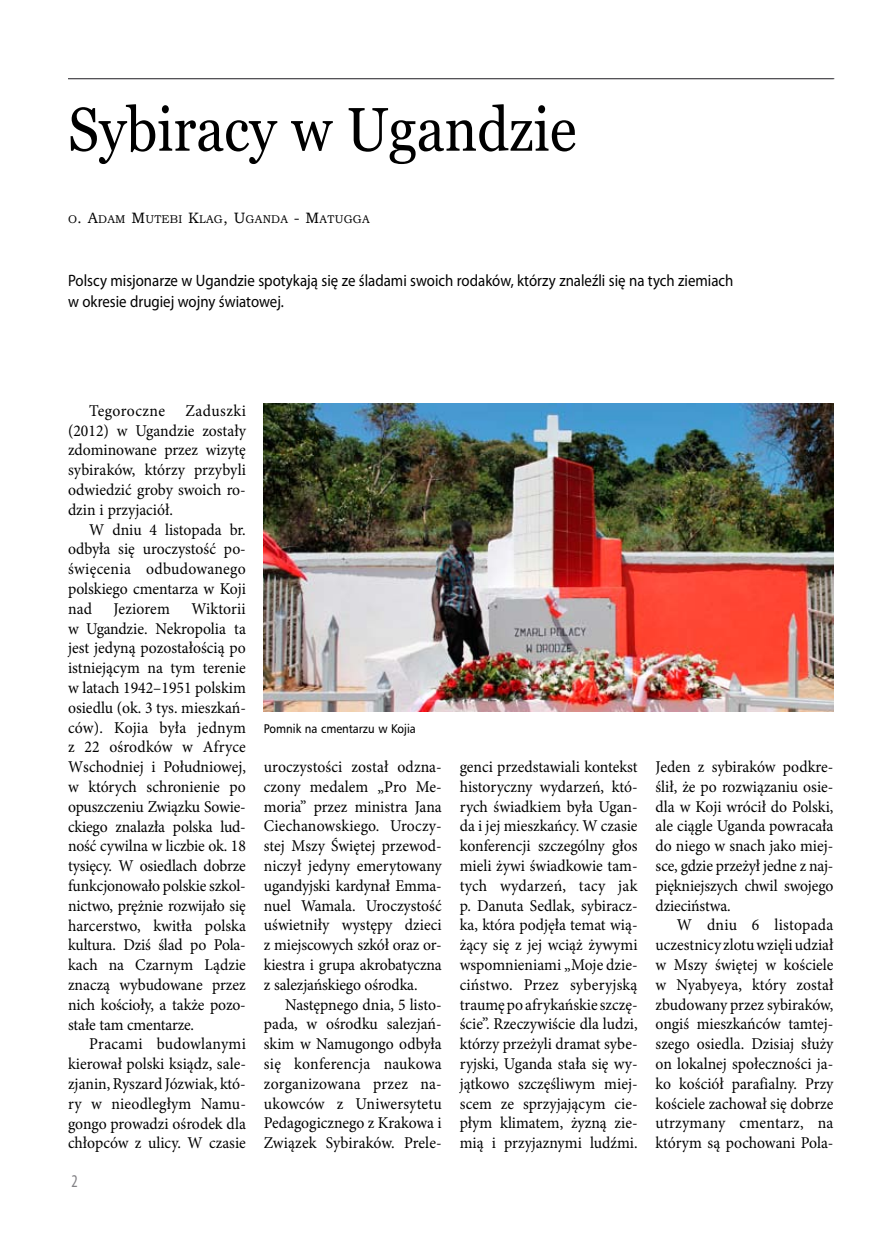
<style>
.page{position:relative;width:876px;height:1246px;background:#fff}
.page>*{position:absolute;margin:0;border:0;box-sizing:border-box;transform-origin:0 0}
.t1{font:61.5px "Georgia";color:#000;scale:.9 1}
.t2{font:condensed 18px "Myriad Pro";color:#818084;scale:.9 1}
.t3{font:16.5px/19.8px "Minion Pro";color:#000;text-align:justify;scale:.95 1}
.t4{font:16.5px/21px "Myriad Pro";color:#000;scale:.9 1}
.t5{font:12px "Humnst 777 PL";color:#000;scale:.9 1}
.t6{font:11.25px "Bookman Old Style";letter-spacing:.02em;color:#000}
.s1{font-size:15px}
</style>
<div class="page">
<hr style="left:68px;top:78px;width:766px;height:1px;background:#504f53">
<img style="left:264px;top:404px;width:569px;height:308px">
<h1 class="t1" style="left:68px;top:92px;width:567px">Sybiracy w Ugandzie</h1>
<p class="t6" style="left:68px;top:212px;width:303px">O<span class="s1">. A</span>DAM <span class="s1">M</span>UTEBI <span class="s1">K</span>LAG<span class="s1">, U</span>GANDA <span class="s1">- M</span>ATUGGA</p>
<p class="t4" style="left:68px;top:269px;width:741px">Polscy misjonarze w Ugandzie spotykają się ze śladami swoich rodaków, którzy znaleźli się na tych ziemiach w okresie drugiej wojny światowej.</p>
<p class="t3" style="left:68px;top:401px;width:189px;text-indent:21px">Tegoroczne Zaduszki (2012) w Ugandzie zostały zdominowane przez wizytę sybiraków, którzy przybyli odwiedzić groby swoich ro&shy;dzin i przyjaciół.</p>
<p class="t3" style="left:68px;top:519px;width:189px;text-indent:21px">W dniu 4 listopada br. odbyła się uroczystość po&shy;święcenia odbudowanego polskiego cmentarza w Koji nad</p>
<p class="t3" style="left:68px;top:599px;width:189px;text-indent:123px">Wiktorii w Ugandzie. Nekropolia ta jest jedyną pozostałością po istniejącym na tym terenie w latach 1942–1951 polskim osiedlu (ok. 3 tys. mieszkań&shy;ców). Kojia była jednym z 22 ośrodków w Afryce Wschodniej i Południowej, w których schronienie po opuszczeniu Związku Sowie&shy;ckiego znalazła polska lud&shy;ność cywilna w liczbie ok. 18 tysięcy. W osiedlach dobrze funkcjonowało polskie szkol&shy;nictwo, prężnie rozwijało się harcerstwo, kwitła polska kultura. Dziś ślad po Pola&shy;kach na Czarnym Lądzie znaczą wybudowane przez nich kościoły, a także pozo&shy;stałe tam cmentarze.</p>
<p class="t3" style="left:68px;top:1034px;width:189px;text-indent:21px">Pracami budowlanymi kierował polski ksiądz, sale&shy;zjanin, Ryszard Józwiak, któ&shy;ry w nieodległym Namu&shy;gongo prowadzi ośrodek dla chłopców z ulicy. W czasie</p>
<p class="t3" style="left:113px;top:599px;width:61px">Jeziorem</p>
<p class="t2" style="left:72px;top:1170px;width:8px">2</p>
<p class="t5" style="left:264px;top:721px;width:170px">Pomnik na cmentarzu w Kojia</p>
<p class="t3" style="left:264px;top:757px;width:189px">uroczystości został odzna&shy;czony medalem „Pro Me&shy;moria” przez ministra Jana Ciechanowskiego. Uroczy&shy;stej Mszy Świętej przewod&shy;niczył jedyny emerytowany ugandyjski kardynał Emma&shy;nuel Wamala. Uroczystość uświetniły występy dzieci z miejscowych szkół oraz or&shy;kiestra i grupa akrobatyczna z salezjańskiego ośrodka.</p>
<p class="t3" style="left:264px;top:994px;width:189px;text-indent:21px">Następnego dnia, 5 listo&shy;pada, w ośrodku salezjań&shy;skim w Namugongo odbyła się konferencja naukowa zorganizowana przez na&shy;ukowców z Uniwersytetu Pedagogicznego z Krakowa i Związek Sybiraków. Prele-</p>
<p class="t3" style="left:460px;top:757px;width:189px">genci przedstawiali kontekst historyczny wydarzeń, któ&shy;rych świadkiem była Ugan&shy;da i jej mieszkańcy. W czasie konferencji szczególny głos mieli żywi świadkowie tam&shy;tych wydarzeń, tacy jak p. Danuta Sedlak, sybiracz&shy;ka, która podjęła temat wią&shy;żący się z jej wciąż żywymi wspomnieniami „Moje dzie&shy;ciństwo. Przez syberyjską traumę po afrykańskie szczę&shy;ście”. Rzeczywiście dla ludzi, którzy przeżyli dramat sybe&shy;ryjski, Uganda stała się wy&shy;jątkowo szczęśliwym miej&shy;scem ze sprzyjającym cie&shy;płym klimatem, żyzną zie&shy;mią i przyjaznymi ludźmi.</p>
<p class="t3" style="left:656px;top:757px;width:189px">Jeden z sybiraków podkre&shy;ślił, że po rozwiązaniu osie&shy;dla w Koji wrócił do Polski, ale ciągle Uganda powracała do niego w snach jako miej&shy;sce, gdzie przeżył jedne z naj&shy;piękniejszych chwil swojego dzieciństwa.</p>
<p class="t3" style="left:656px;top:915px;width:189px;text-indent:21px">W dniu 6 listopada uczestnicy zlotu wzięli udział w Mszy świętej w kościele w Nyabyeya, który został zbudowany przez sybiraków, ongiś mieszkańców tamtej&shy;szego osiedla. Dzisiaj służy on lokalnej społeczności ja&shy;ko kościół parafialny. Przy kościele zachował się dobrze utrzymany cmentarz, na którym są pochowani Pola-</p>
</div>
